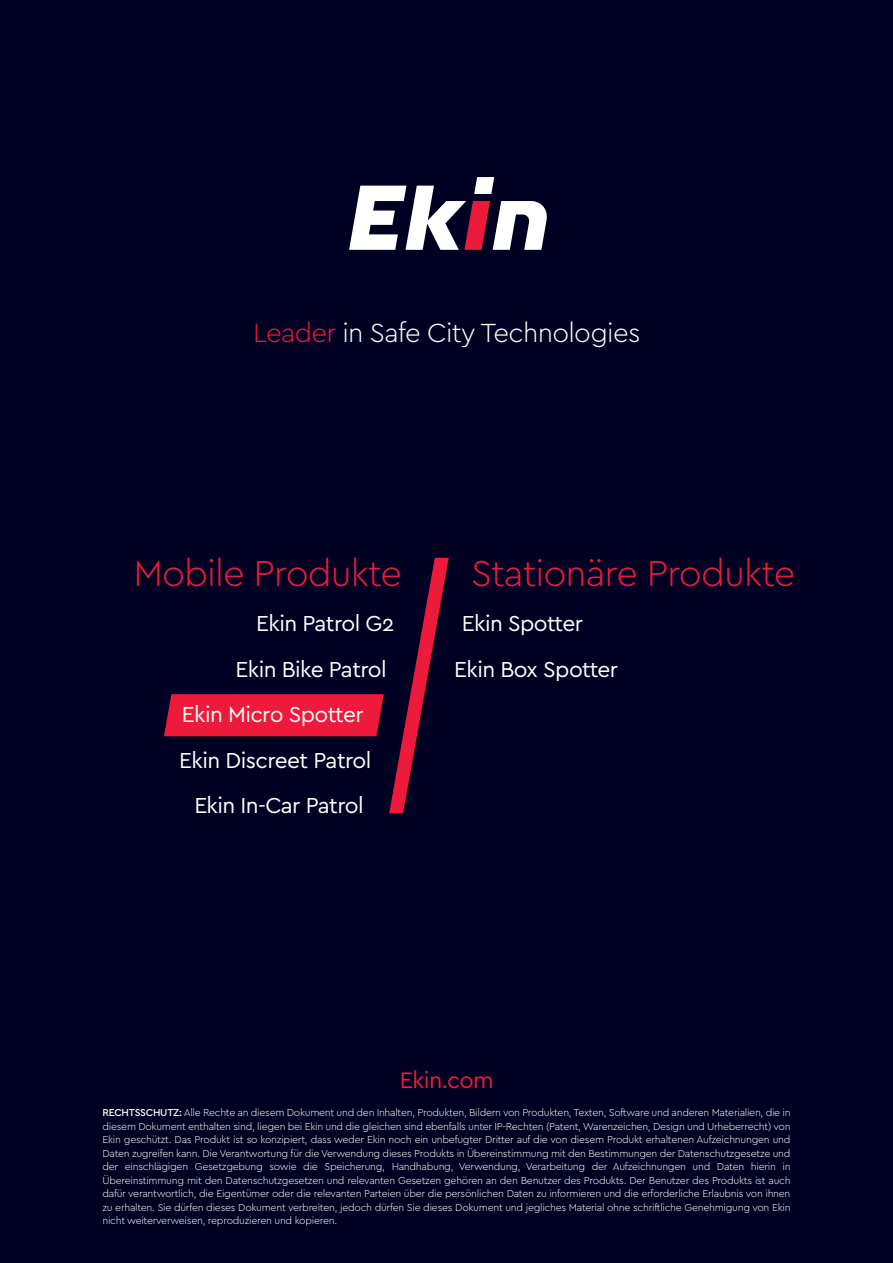
<style>
.page{position:relative;width:893px;height:1263px;background:#000023}
.page>*{position:absolute;margin:0;border:0;box-sizing:border-box;transform-origin:0 0}
.t1{font:300 37.8px "Cera PRO";letter-spacing:-.025em;color:#ed1a3b}
.t2{font:300 27.45px "Cera PRO";letter-spacing:-.025em;color:#fff}
.t3{font:23.55px "Cera PRO";letter-spacing:-.025em;color:#ed1a3b}
.t4{font:22.65px/45.3px "Cera PRO";letter-spacing:-.025em;color:#fff}
.t5{font:300 10.5px/13.5px "Cera PRO";letter-spacing:-.025em;color:#fff;text-align:justify}
.s1{color:#ed1a3b}
.s2{font-weight:500}
</style>
<div class="page">
<svg style="left:349px;top:177px;width:198px;height:73px"></svg>
<svg style="left:164px;top:558px;width:285px;height:255px"></svg>
<h2 class="t2" style="left:253px;top:314px;width:389px"><span class="s1">Leader</span> in Safe City Technologies</h2>
<h1 class="t1" style="left:134px;top:548px;width:270px">Mobile Produkte</h1>
<h3 class="t4" style="left:256px;top:600px;width:140px">Ekin Patrol G2</h3>
<h3 class="t4" style="left:236px;top:646px;width:153px">Ekin Bike Patrol</h3>
<h3 class="t4" style="left:165px;top:691px;width:215px"><span class="s1">...</span>Ekin Micro Spotter<span class="s1">...</span></h3>
<h3 class="t4" style="left:179px;top:736px;width:194px">Ekin Discreet Patrol</h3>
<h3 class="t4" style="left:194px;top:782px;width:171px">Ekin In-Car Patrol</h3>
<h1 class="t1" style="left:471px;top:548px;width:326px">Stationäre Produkte</h1>
<h3 class="t4" style="left:454px;top:600px;width:165px;text-indent:8px">Ekin Spotter<br>Ekin Box Spotter</h3>
<h3 class="t3" style="left:400px;top:1064px;width:95px">Ekin.com</h3>
<p class="t5" style="left:102px;top:1105px;width:690px"><span class="s2">RECHTSSCHUTZ:</span> Alle Rechte an diesem Dokument und den Inhalten, Produkten, Bildern von Produkten, Texten, Software und anderen Materialien, die in diesem Dokument enthalten sind, liegen bei Ekin und die gleichen sind ebenfalls unter IP-Rechten (Patent, Warenzeichen, Design und Urheberrecht) von Ekin geschützt. Das Produkt ist so konzipiert, dass weder Ekin noch ein unbefugter Dritter auf die von diesem Produkt erhaltenen Aufzeichnungen und Daten zugreifen kann. Die Verantwortung für die Verwendung dieses Produkts in Übereinstimmung mit den Bestimmungen der Datenschutzgesetze und der einschlägigen Gesetzgebung sowie die Speicherung, Handhabung, Verwendung, Verarbeitung der Aufzeichnungen und Daten hierin in Übereinstimmung mit den Datenschutzgesetzen und relevanten Gesetzen gehören an den Benutzer des Produkts. Der Benutzer des Produkts ist auch dafür verantwortlich, die Eigentümer oder die relevanten Parteien über die persönlichen Daten zu informieren und die erforderliche Erlaubnis von ihnen zu erhalten. Sie dürfen dieses Dokument verbreiten, jedoch dürfen Sie dieses Dokument und jegliches Material ohne schriftliche Genehmigung von Ekin nicht weiterverweisen, reproduzieren und kopieren.</p>
</div>
